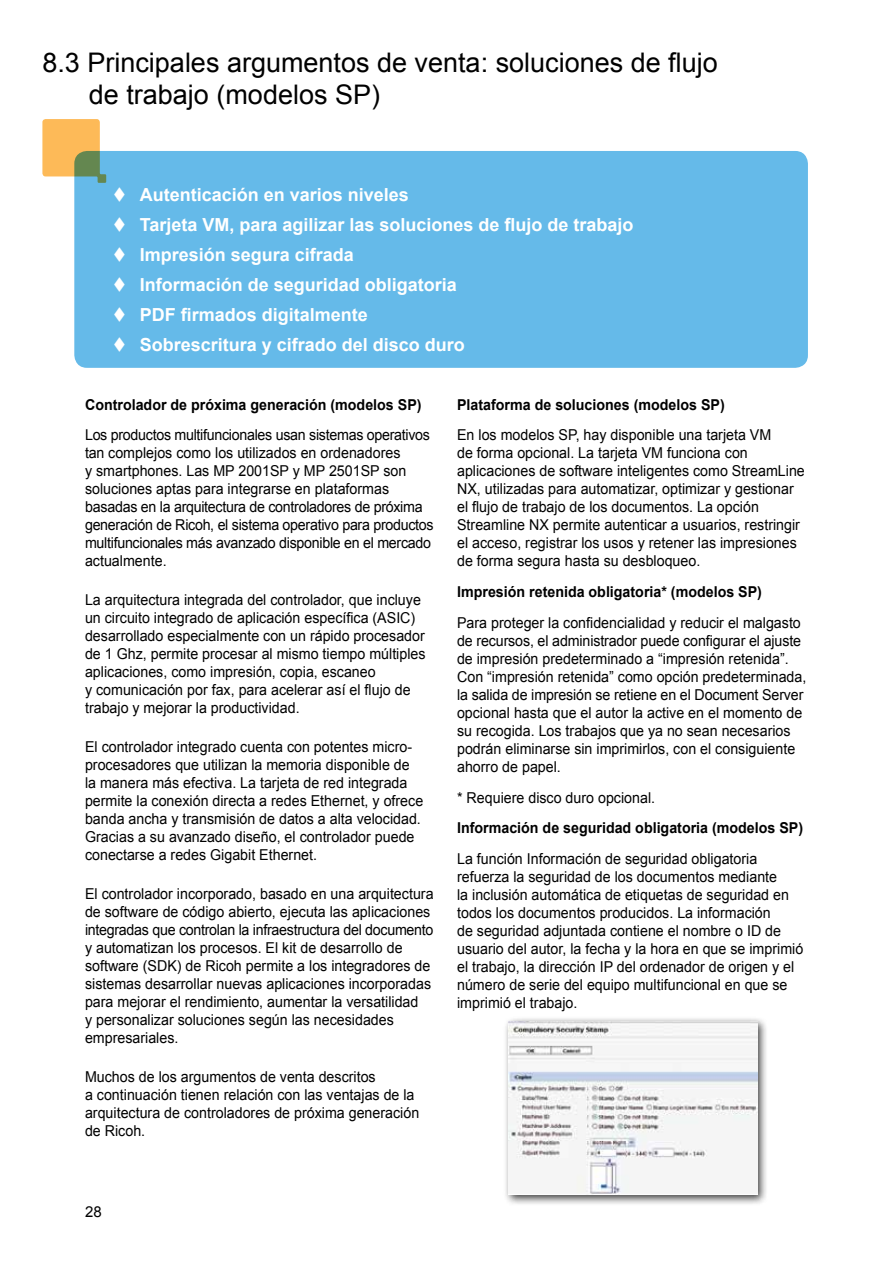
<style>
.page{position:relative;width:893px;height:1263px;background:#fff}
.page>*{position:absolute;margin:0;border:0;box-sizing:border-box;transform-origin:0 0}
.t1{font:27px/32.4px "Arial";color:#000}
.t2{font:700 18px/30.2px "Arial";color:#fff}
.t3{font:15px/18px "Arial";color:#000;scale:.95 1}
.t4{font:15px/18px "Arial";letter-spacing:-.02em;color:#000;scale:.95 1}
.t5{font:700 15px "Arial";color:#000;scale:.95 1}
.t6{font:15px "Arial";color:#000}
</style>
<div class="page">
<div style="left:503px;top:1017px;width:265px;height:189px;background:#000;opacity:.75"></div>
<img style="left:508px;top:1022px;width:249px;height:173px">
<div style="left:74px;top:151px;width:734px;height:217px;background:#65bae9;border-radius:13px"></div>
<svg style="left:42px;top:119px;width:64px;height:64px"></svg>
<h1 class="t1" style="left:89px;top:47px;width:630px;text-indent:-46px">8.3 Principales argumentos de venta: soluciones de flujo de trabajo (modelos SP)</h1>
<p class="t2" style="left:140px;top:180px;width:495px">Autenticación en varios niveles<br>Tarjeta VM, para agilizar las soluciones de flujo de trabajo Impresión segura cifrada<br>Información de seguridad obligatoria<br>PDF firmados digitalmente<br>Sobrescritura y cifrado del disco duro</p>
<p class="t5" style="left:85px;top:394px;width:356px">Controlador de próxima generación (modelos SP)</p>
<p class="t4" style="left:85px;top:426px;width:369px">Los productos multifuncionales usan sistemas operativos tan complejos como los utilizados en ordenadores<br>y smartphones. Las MP 2001SP y MP 2501SP son soluciones aptas para integrarse en plataformas basadas en la arquitectura de controladores de próxima generación de Ricoh, el sistema operativo para productos multifuncionales más avanzado disponible en el mercado actualmente.</p>
<p class="t3" style="left:85px;top:591px;width:360px">La arquitectura integrada del controlador, que incluye un circuito integrado de aplicación específica (ASIC) desarrollado especialmente con un rápido procesador de 1 Ghz, permite procesar al mismo tiempo múltiples aplicaciones, como impresión, copia, escaneo<br>y comunicación por fax, para acelerar así el flujo de trabajo y mejorar la productividad.</p>
<p class="t3" style="left:85px;top:738px;width:357px">El controlador integrado cuenta con potentes micro&shy;procesadores que utilizan la memoria disponible de la manera más efectiva. La tarjeta de red integrada permite la conexión directa a redes Ethernet, y ofrece banda ancha y transmisión de datos a alta velocidad.<br>Gracias a su avanzado diseño, el controlador puede conectarse a redes Gigabit Ethernet.</p>
<p class="t3" style="left:85px;top:885px;width:368px">El controlador incorporado, basado en una arquitectura de software de código abierto, ejecuta las aplicaciones integradas que controlan la infraestructura del documento y automatizan los procesos. El kit de desarrollo de software (SDK) de Ricoh permite a los integradores de sistemas desarrollar nuevas aplicaciones incorporadas para mejorar el rendimiento, aumentar la versatilidad<br>y personalizar soluciones según las necesidades empresariales.</p>
<p class="t3" style="left:85px;top:1068px;width:353px">Muchos de los argumentos de venta descritos<br>a continuación tienen relación con las ventajas de la arquitectura de controladores de próxima generación de Ricoh.</p>
<p class="t5" style="left:457px;top:394px;width:283px">Plataforma de soluciones (modelos SP)</p>
<p class="t3" style="left:457px;top:426px;width:367px">En los modelos SP, hay disponible una tarjeta VM<br>de forma opcional. La tarjeta VM funciona con aplicaciones de software inteligentes como StreamLine NX, utilizadas para automatizar, optimizar y gestionar el flujo de trabajo de los documentos. La opción Streamline NX permite autenticar a usuarios, restringir el acceso, registrar los usos y retener las impresiones de forma segura hasta su desbloqueo.</p>
<p class="t5" style="left:457px;top:582px;width:322px">Impresión retenida obligatoria* (modelos SP)</p>
<p class="t3" style="left:457px;top:614px;width:369px">Para proteger la confidencialidad y reducir el malgasto de recursos, el administrador puede configurar el ajuste de impresión predeterminado a “impresión retenida”.<br>Con “impresión retenida” como opción predeterminada, la salida de impresión se retiene en el Document Server opcional hasta que el autor la active en el momento de su recogida. Los trabajos que ya no sean necesarios podrán eliminarse sin imprimirlos, con el consiguiente ahorro de papel.</p>
<p class="t3" style="left:457px;top:788px;width:210px">* Requiere disco duro opcional.</p>
<p class="t5" style="left:457px;top:818px;width:366px">Información de seguridad obligatoria (modelos SP)</p>
<p class="t3" style="left:457px;top:850px;width:366px">La función Información de seguridad obligatoria refuerza la seguridad de los documentos mediante<br>la inclusión automática de etiquetas de seguridad en todos los documentos producidos. La información<br>de seguridad adjuntada contiene el nombre o ID de usuario del autor, la fecha y la hora en que se imprimió el trabajo, la dirección IP del ordenador de origen y el número de serie del equipo multifuncional en que se imprimió el trabajo.</p>
<p class="t6" style="left:85px;top:1202px;width:18px">28</p>
</div>
